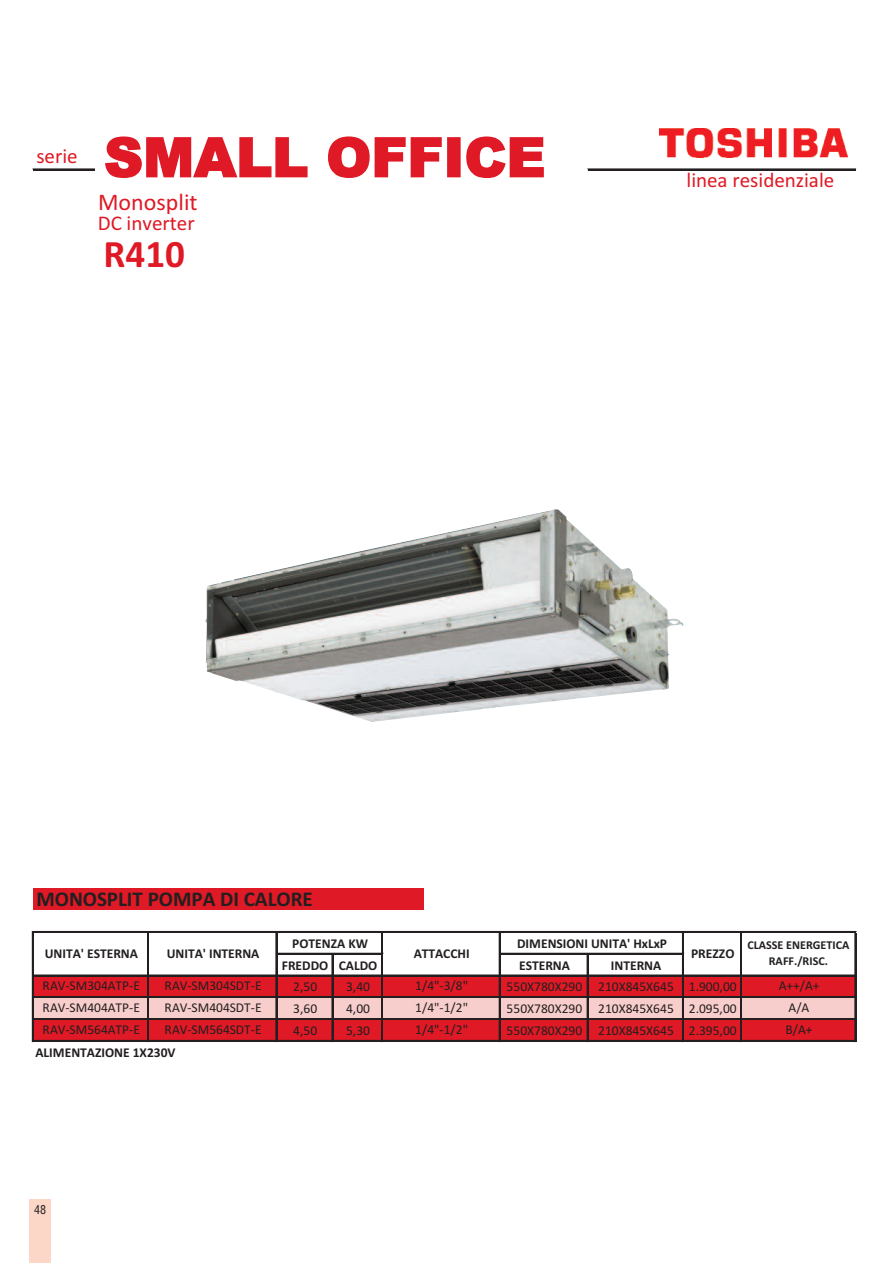
<style>
.page{position:relative;width:881px;height:1263px;background:#fff}
.page>*{position:absolute;margin:0;border:0;box-sizing:border-box;transform-origin:0 0}
.t1{font:900 54px "Arial";color:#df1925}
.t2{font:700 39px "Calibri";color:#df1925}
.t3{font:24px "Calibri";color:#df1925}
.t4{font:21px "Calibri";color:#df1925}
.t5{font:700 21px "Calibri";color:#231f20}
.t6{font:13.5px "Calibri";color:#231f20}
.t7{font:700 13.5px "Calibri";color:#231f20}
.t8{font:700 12px/16.2px "Calibri";letter-spacing:.005em;color:#231f20;text-align:center}
.t9{font:condensed 12px "Helvetica";color:#231f20}
</style>
<div class="page">
<div style="left:30px;top:1199px;width:21px;height:64px;background:#fcd6c7"></div>
<img style="left:659px;top:129px;width:188px;height:28px">
<div style="left:33px;top:888px;width:390px;height:22px;background:#df1925"></div>
<div style="left:33px;top:976px;width:822px;height:21px;background:#df1925"></div>
<div style="left:33px;top:997px;width:822px;height:22px;background:#f8cecc"></div>
<div style="left:33px;top:1019px;width:822px;height:22px;background:#df1925"></div>
<hr style="left:33px;top:169px;width:61px;height:1px;background:#231f20">
<hr style="left:277px;top:953px;width:106px;height:1px;background:#231f20">
<hr style="left:32px;top:931px;width:2px;height:111px;background:#231f20">
<hr style="left:147px;top:933px;width:1px;height:109px;background:#231f20">
<hr style="left:148px;top:933px;width:1px;height:109px;background:#231f20">
<hr style="left:275px;top:933px;width:1px;height:109px;background:#231f20">
<hr style="left:276px;top:933px;width:1px;height:109px;background:#231f20">
<hr style="left:381px;top:933px;width:2px;height:109px;background:#231f20">
<hr style="left:499px;top:933px;width:1px;height:109px;background:#231f20">
<hr style="left:682px;top:933px;width:1px;height:109px;background:#231f20">
<hr style="left:740px;top:933px;width:1px;height:109px;background:#231f20">
<hr style="left:854px;top:933px;width:2px;height:109px;background:#231f20">
<hr style="left:331px;top:955px;width:1px;height:87px;background:#231f20">
<hr style="left:332px;top:954px;width:1px;height:88px;background:#231f20">
<hr style="left:586px;top:955px;width:1px;height:87px;background:#231f20">
<hr style="left:587px;top:954px;width:1px;height:88px;background:#231f20">
<hr style="left:587px;top:169px;width:268px;height:1px;background:#231f20">
<hr style="left:34px;top:931px;width:822px;height:2px;background:#231f20">
<hr style="left:500px;top:953px;width:183px;height:1px;background:#231f20">
<hr style="left:34px;top:975px;width:822px;height:1px;background:#231f20">
<hr style="left:34px;top:996px;width:821px;height:1px;background:#231f20">
<hr style="left:34px;top:997px;width:822px;height:1px;background:#231f20">
<hr style="left:34px;top:1018px;width:822px;height:2px;background:#231f20">
<hr style="left:34px;top:1040px;width:822px;height:2px;background:#231f20">
<img style="left:205px;top:509px;width:478px;height:213px">
<h3 class="t4" style="left:36px;top:143px;width:43px">serie</h3>
<h1 class="t1" style="left:104px;top:126px;width:443px">SMALL OFFICE</h1>
<h3 class="t3" style="left:98px;top:187px;width:101px">Monosplit</h3>
<h3 class="t4" style="left:98px;top:211px;width:98px">DC inverter</h3>
<h2 class="t2" style="left:103px;top:231px;width:83px">R410</h2>
<h3 class="t4" style="left:686px;top:167px;width:149px">linea residenziale</h3>
<h3 class="t5" style="left:36px;top:886px;width:278px">MONOSPLIT POMPA DI CALORE</h3>
<p class="t7" style="left:517px;top:936px;width:151px">DIMENSIONI UNITA' HxLxP</p>
<p class="t7" style="left:292px;top:936px;width:77px">POTENZA KW</p>
<p class="t7" style="left:690px;top:945px;width:45px">PREZZO</p>
<p class="t8" style="left:747px;top:937px;width:103px">CLASSE ENERGETICA<br>RAFF./RISC.</p>
<p class="t7" style="left:45px;top:945px;width:95px">UNITA' ESTERNA</p>
<p class="t7" style="left:167px;top:945px;width:94px">UNITA' INTERNA</p>
<p class="t7" style="left:413px;top:945px;width:57px">ATTACCHI</p>
<p class="t7" style="left:282px;top:958px;width:97px">FREDDO CALDO</p>
<p class="t7" style="left:519px;top:958px;width:52px">ESTERNA</p>
<p class="t7" style="left:610px;top:958px;width:52px">INTERNA</p>
<p class="t6" style="left:293px;top:978px;width:25px">2,50</p>
<p class="t6" style="left:346px;top:978px;width:25px">3,40</p>
<p class="t6" style="left:506px;top:978px;width:231px">550X780X290 210X845X645 1.900,00</p>
<p class="t6" style="left:293px;top:1000px;width:25px">3,60</p>
<p class="t6" style="left:346px;top:1000px;width:25px">4,00</p>
<p class="t6" style="left:506px;top:1000px;width:231px">550X780X290 210X845X645 2.095,00</p>
<p class="t6" style="left:293px;top:1022px;width:25px">4,50</p>
<p class="t6" style="left:346px;top:1022px;width:25px">5,30</p>
<p class="t6" style="left:506px;top:1022px;width:231px">550X780X290 210X845X645 2.395,00</p>
<p class="t6" style="left:43px;top:978px;width:99px">RAV-SM304ATP-E</p>
<p class="t6" style="left:165px;top:978px;width:98px">RAV-SM304SDT-E</p>
<p class="t6" style="left:415px;top:978px;width:54px">1/4"-3/8"</p>
<p class="t6" style="left:778px;top:978px;width:42px">A++/A+</p>
<p class="t6" style="left:43px;top:1000px;width:99px">RAV-SM404ATP-E</p>
<p class="t6" style="left:165px;top:1000px;width:98px">RAV-SM404SDT-E</p>
<p class="t6" style="left:415px;top:1000px;width:54px">1/4"-1/2"</p>
<p class="t6" style="left:788px;top:1000px;width:22px">A/A</p>
<p class="t6" style="left:43px;top:1021px;width:99px">RAV-SM564ATP-E</p>
<p class="t6" style="left:165px;top:1021px;width:98px">RAV-SM564SDT-E</p>
<p class="t6" style="left:415px;top:1021px;width:54px">1/4"-1/2"</p>
<p class="t6" style="left:785px;top:1021px;width:29px">B/A+</p>
<p class="t7" style="left:35px;top:1045px;width:142px">ALIMENTAZIONE 1X230V</p>
<p class="t9" style="left:34px;top:1205px;width:13px">48</p>
</div>
